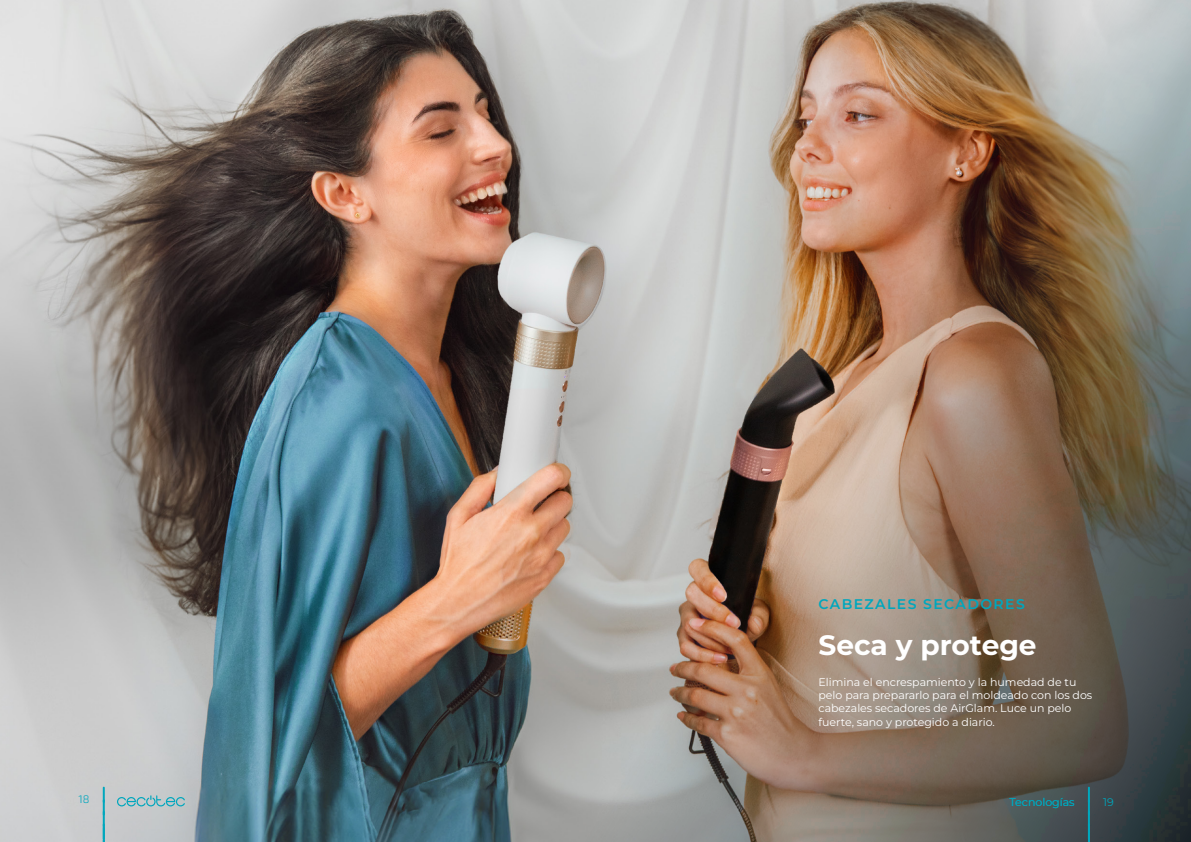
<style>
.page{position:relative;width:1191px;height:842px;background:#fff}
.page>*{position:absolute;margin:0;border:0;box-sizing:border-box;transform-origin:0 0}
.N1_Titular_B_-_Creativo{font:700 28px "Montserrat";color:#fff}
.Tecnología_A_-_Creativo{font:600 14px "Montserrat";letter-spacing:.1em;color:#00a7bd}
.Body_B_-_Creativo{font:11px/13.2px "Montserrat";color:#fff}
.Pestaña_A_-_Maestra{font:11px "Montserrat";color:#00a7bd}
.t1{font:11px "Exo 2";color:#00a7bd}
</style>
<div class="page">
<img style="left:0;top:0;width:1191px;height:842px">
<svg style="left:117px;top:795px;width:68px;height:11px"></svg>
<svg style="left:1088px;top:787px;width:2px;height:55px"></svg>
<svg style="left:103px;top:787px;width:2px;height:55px"></svg>
<p class="Tecnología_A_-_Creativo" style="left:818px;top:595px;width:208px">CABEZALES SECADORES</p>
<p class="N1_Titular_B_-_Creativo" style="left:818px;top:626px;width:220px">Seca y protege</p>
<p class="Body_B_-_Creativo" style="left:818px;top:675px;width:275px">Elimina el encrespamiento y la humedad de tu pelo para prepararlo para el moldeado con los dos cabezales secadores de AirGlam. Luce un pelo fuerte, sano y protegido a diario.</p>
<p class="t1" style="left:79px;top:791px;width:12px">18</p>
<p class="Pestaña_A_-_Maestra" style="left:1009px;top:795px;width:67px">Tecnologías</p>
<p class="Pestaña_A_-_Maestra" style="left:1103px;top:795px;width:12px">19</p>
</div>
